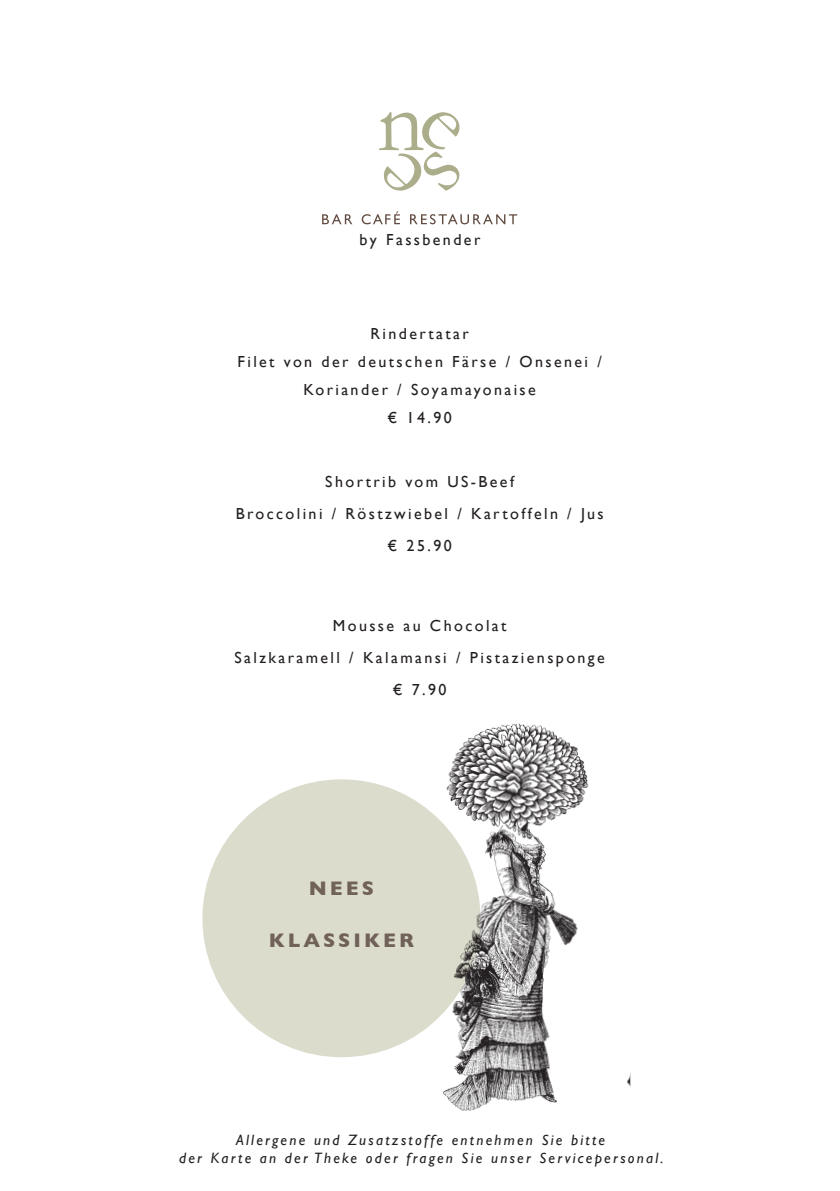
<style>
.page{position:relative;width:840px;height:1191px;background:#fff}
.page>*{position:absolute;margin:0;border:0;box-sizing:border-box;transform-origin:0 0}
.t1{font:700 20px "Gill Sans";letter-spacing:.15em;color:#716259}
.t2{font:16px "Gill Sans";letter-spacing:.15em;color:#231f20}
.t3{font:italic 15px/18px "Gill Sans";letter-spacing:.15em;color:#231f20;text-align:center}
</style>
<div class="page">
<svg style="left:322px;top:211px;width:195px;height:13px"></svg>
<svg style="left:379px;top:112px;width:80px;height:79px"></svg>
<div style="left:202px;top:779px;width:278px;height:278px;background:#dcdccd;border-radius:50%"></div>
<img style="left:417px;top:723px;width:213px;height:388px">
<p class="t2" style="left:359px;top:230px;width:122px">by Fassbender</p>
<p class="t2" style="left:370px;top:324px;width:100px">Rindertatar</p>
<p class="t2" style="left:237px;top:352px;width:365px">Filet von der deutschen Färse / Onsenei /</p>
<p class="t2" style="left:303px;top:380px;width:234px">Koriander / Soyamayonaise</p>
<p class="t2" style="left:387px;top:408px;width:66px">€ 14.90</p>
<p class="t2" style="left:325px;top:472px;width:190px">Shortrib vom US-Beef</p>
<p class="t2" style="left:235px;top:504px;width:369px">Broccolini / Röstzwiebel / Kartoffeln / Jus</p>
<p class="t2" style="left:387px;top:536px;width:66px">€ 25.90</p>
<p class="t2" style="left:332px;top:616px;width:175px">Mousse au Chocolat</p>
<p class="t2" style="left:234px;top:648px;width:371px">Salzkaramell / Kalamansi / Pistaziensponge</p>
<p class="t2" style="left:392px;top:680px;width:55px">€ 7.90</p>
<p class="t1" style="left:308px;top:872px;width:67px">NEES</p>
<p class="t1" style="left:269px;top:924px;width:146px">KLASSIKER</p>
<p class="t3" style="left:179px;top:1130px;width:485px">Allergene und Zusatzstoffe entnehmen Sie bitte<br>der Karte an der Theke oder fragen Sie unser Servicepersonal.</p>
</div>
